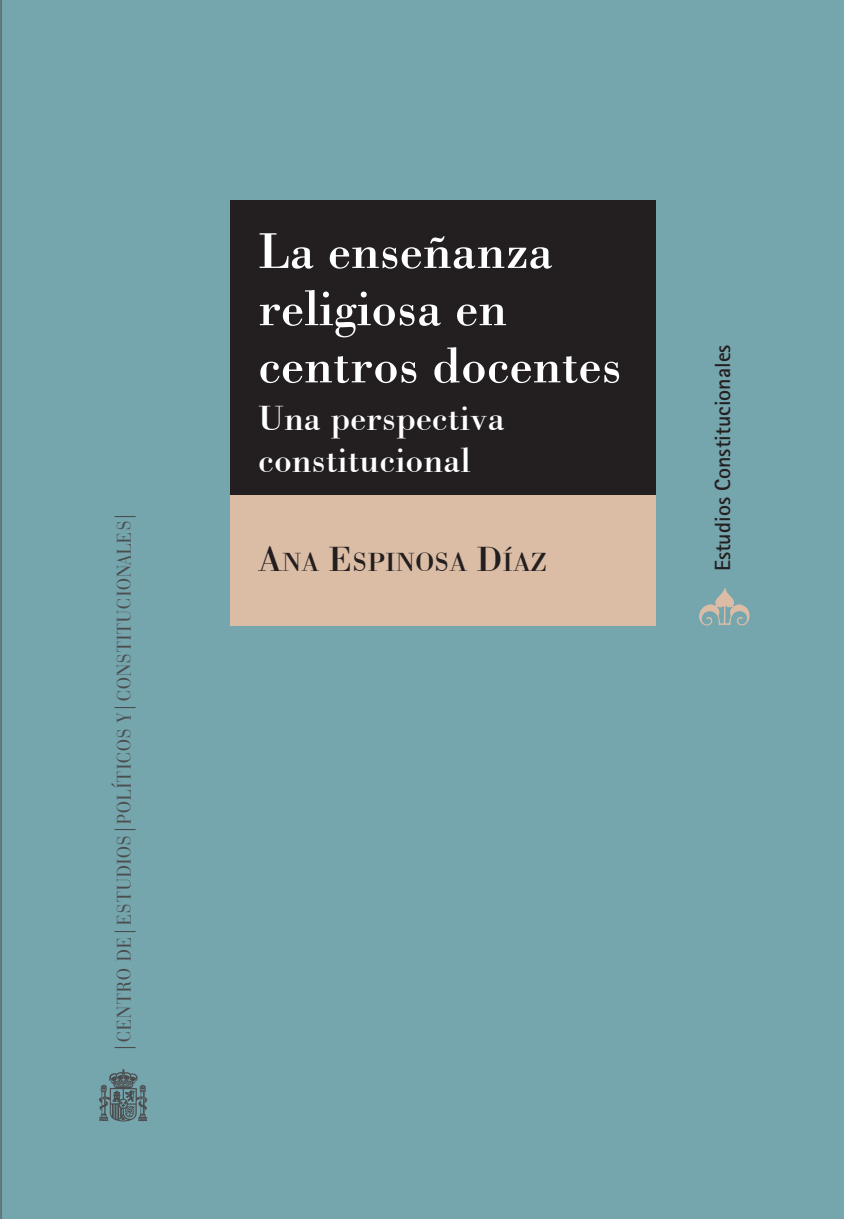
<style>
.page{position:relative;width:844px;height:1219px;background:#75a5ad}
.page>*{position:absolute;margin:0;border:0;box-sizing:border-box;transform-origin:0 0}
.t1{font:52px/57.2px "Bodoni BT";color:#fff}
.t2{font:36px/42px "Bodoni BT";color:#fff}
.t3{font:27px "Bodoni BT";color:#231f20}
.t4{font:700 22px "Rotis Sans Serif";color:#231f20}
.t5{font:21px "Bauer Bodoni BT";letter-spacing:.08em;color:#4b4c4d;scale:.85 1}
.s1{font-size:36px}
</style>
<div class="page">
<img style="left:699px;top:588px;width:51px;height:37px">
<img style="left:99px;top:1069px;width:49px;height:53px">
<div style="left:230px;top:200px;width:425px;height:425px;background:#dbbda6"></div>
<div style="left:230px;top:200px;width:425px;height:295px;background:#231f20"></div>
<hr style="left:0;top:0;width:2px;height:1219px;background:#5f777c">
<p class="t5" style="left:111px;top:1052px;width:637px;rotate:-90deg">|CENTRO DE|ESTUDIOS|POLÍTICOS Y|CONSTITUCIONALES|</p>
<h1 class="t1" style="left:258px;top:222px;width:365px">La enseñanza religiosa en centros docentes</h1>
<h2 class="t2" style="left:258px;top:397px;width:248px">Una perspectiva constitucional</h2>
<p class="t3" style="left:258px;top:545px;width:291px"><span class="s1">A</span>NA <span class="s1">E</span>SPINOSA <span class="s1">D</span>ÍAZ</p>
<p class="t4" style="left:709px;top:571px;width:228px;rotate:-90deg">Estudios Constitucionales</p>
</div>
